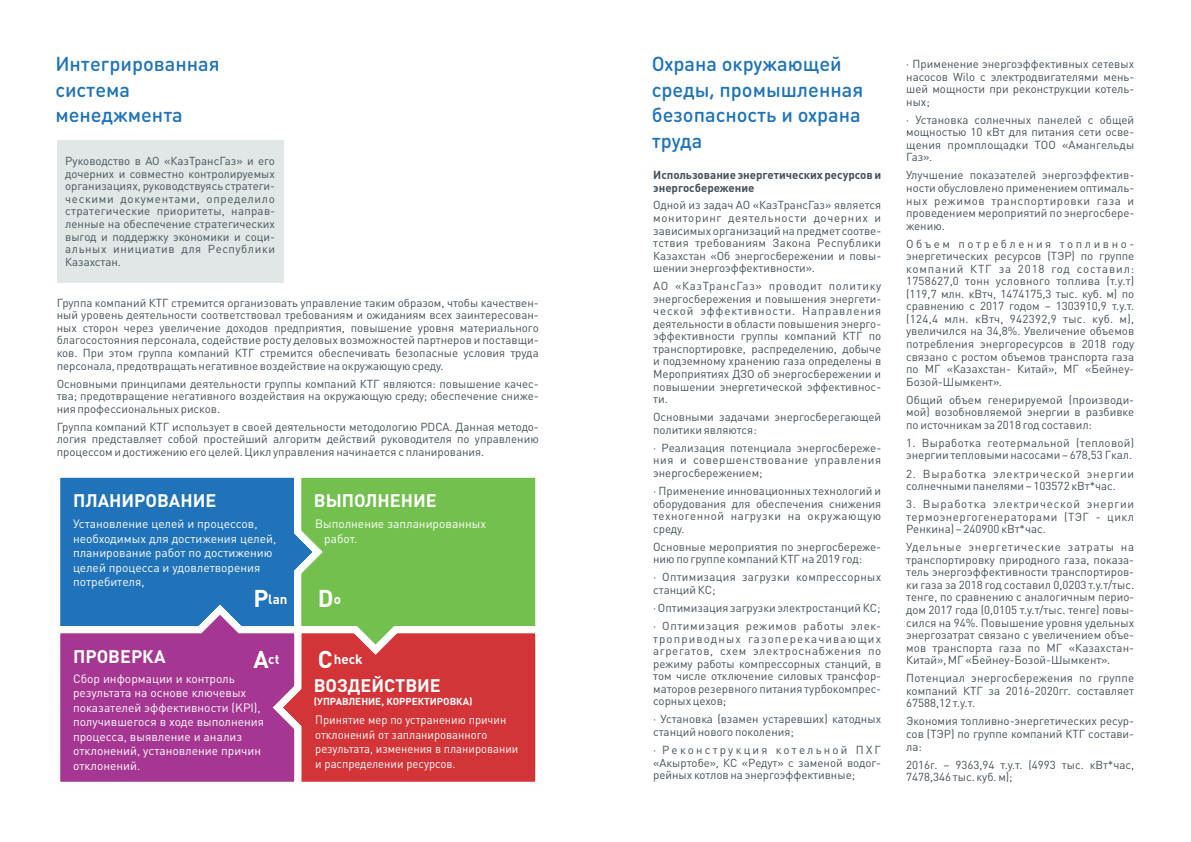
<style>
.page{position:relative;width:1191px;height:842px;background:#fff}
.page>*{position:absolute;margin:0;border:0;box-sizing:border-box;transform-origin:0 0}
.t1{font:700 24px "DIN Pro";color:#fefefe}
.t2{font:500 20px/25.6px "DIN Round Pro";color:#2073b8}
.t3{font:700 18px "DIN Pro";color:#fefefe}
.t4{font:700 13.4px "DIN Pro";color:#fefefe}
.t5{font:12px/14.5px "DIN Pro";color:#fefefe}
.t6{font:12px/14.5px "DIN Pro";color:#fefefe;scale:.94 1}
.t7{font:11.5px/12.5px "DIN Pro";color:#435159;text-align:justify}
.t8{font:11.5px/12.5px "DIN Pro";letter-spacing:.05em;color:#435159}
.t9{font:700 11.5px/12.6px "DIN Pro";color:#435159}
.t10{font:11.5px/12.5px "DIN Pro";letter-spacing:.025em;color:#435159}
.t11{font:700 10px "DIN Pro";color:#fefefe}
</style>
<div class="page">
<div style="left:57px;top:140px;width:226px;height:143px;background:#e1e7e7"></div>
<div style="left:60px;top:477px;width:231px;height:123px;background:#2073b8"></div>
<div style="left:291px;top:477px;width:245px;height:146px;background:#74c04e"></div>
<svg style="left:305px;top:623px;width:231px;height:159px;background:#d14242"></svg>
<svg style="left:60px;top:600px;width:245px;height:182px;background:#9b4d9d"></svg>
<h2 class="t2" style="left:55px;top:53px;width:166px">Интегрированная система менеджмента</h2>
<p class="t7" style="left:65px;top:156px;width:211px">Руководство в АО «КазТрансГаз» и его дочерних и совместно контролируемых организациях, руководствуясь стратеги&shy;ческими документами, определило стратегические приоритеты, направ&shy;ленные на обеспечение стратегических выгод и поддержку экономики и соци&shy;альных инициатив для Республики Казахстан.</p>
<p class="t7" style="left:57px;top:298px;width:483px">Группа компаний КТГ стремится организовать управление таким образом, чтобы качествен&shy;ный уровень деятельности соответствовал требованиям и ожиданиям всех заинтересован&shy;ных сторон через увеличение доходов предприятия, повышение уровня материального благосостояния персонала, содействие росту деловых возможностей партнеров и поставщи&shy;ков. При этом группа компаний КТГ стремится обеспечивать безопасные условия труда персонала, предотвращать негативное воздействие на окружающую среду.</p>
<p class="t7" style="left:57px;top:379px;width:483px">Основными принципами деятельности группы компаний КТГ являются: повышение качес&shy;тва; предотвращение негативного воздействия на окружающую среду; обеспечение сниже&shy;ния профессиональных рисков.</p>
<p class="t7" style="left:57px;top:422px;width:483px">Группа компаний КТГ использует в своей деятельности методологию PDCA. Данная методо&shy;логия представляет собой простейший алгоритм действий руководителя по управлению процессом и достижению его целей. Цикл управления начинается с планирования.</p>
<h3 class="t3" style="left:73px;top:494px;width:145px">ПЛАНИРОВАНИЕ</h3>
<h3 class="t3" style="left:314px;top:494px;width:124px">ВЫПОЛНЕНИЕ</h3>
<p class="t5" style="left:73px;top:518px;width:205px">Установление целей и процессов, необходимых для достижения целей, планирование работ по достижению целей процесса и удовлетворения потребителя,</p>
<p class="t5" style="left:324px;top:518px;width:163px;text-indent:-9px">Выполнение запланированных работ.</p>
<h1 class="t1" style="left:253px;top:590px;width:17px">P</h1>
<h1 class="t1" style="left:318px;top:590px;width:17px">D</h1>
<p class="t4" style="left:268px;top:595px;width:21px">lan</p>
<p class="t4" style="left:334px;top:595px;width:9px">o</p>
<h3 class="t3" style="left:73px;top:650px;width:94px">ПРОВЕРКА</h3>
<h1 class="t1" style="left:253px;top:651px;width:17px">A</h1>
<h1 class="t1" style="left:318px;top:651px;width:16px">C</h1>
<p class="t4" style="left:268px;top:654px;width:13px">ct</p>
<p class="t4" style="left:334px;top:654px;width:30px">heck</p>
<p class="t5" style="left:73px;top:672px;width:193px">Сбор информации и контроль результата на основе ключевых показателей эффективности (KPI), получившегося в ходе выполнения процесса, выявление и анализ отклонений, установление причин отклонений.</p>
<h3 class="t3" style="left:314px;top:679px;width:128px">ВОЗДЕЙСТВИЕ</h3>
<p class="t11" style="left:314px;top:698px;width:160px">(УПРАВЛЕНИЕ, КОРРЕКТИРОВКА)</p>
<p class="t6" style="left:315px;top:714px;width:218px">Принятие мер по устранению причин отклонений от запланированного результата, изменения в планировании и распределении ресурсов.</p>
<h2 class="t2" style="left:652px;top:53px;width:213px">Охрана окружающей среды, промышленная безопасность и охрана труда</h2>
<p class="t7" style="left:906px;top:59px;width:229px">· Применение энергоэффективных сетевых насосов Wilo с электродвигателями мень&shy;шей мощности при реконструкции котель&shy;ных;</p>
<p class="t7" style="left:906px;top:115px;width:229px">· Установка солнечных панелей с общей мощностью 10 кВт для питания сети осве&shy;щения промплощадки ТОО «Амангельды Газ».</p>
<p class="t7" style="left:906px;top:170px;width:229px">Улучшение показателей энергоэффектив&shy;ности обусловлено применением оптималь&shy;ных режимов транспортировки газа и проведением мероприятий по энергосбере&shy;жению.</p>
<p class="t7" style="left:906px;top:239px;width:229px">Объем потребления топливно&shy;энергетических ресурсов (ТЭР) по группе компаний КТГ за 2018 год составил:<br>1758627,0 тонн условного топлива (т.у.т) (119,7 млн. кВтч, 1474175,3 тыс. куб. м) по сравнению с 2017 годом – 1303910,9 т.у.т. (124,4 млн. кВтч, 942392,9 тыс. куб. м), увеличился на 34,8%. Увеличение объемов потребления энергоресурсов в 2018 году связано с ростом объемов транспорта газа по МГ «Казахстан- Китай», МГ «Бейнеу-Бозой-Шымкент».</p>
<p class="t7" style="left:906px;top:395px;width:229px">Общий объем генерируемой (производи&shy;мой) возобновляемой энергии в разбивке по источникам за 2018 год составил:</p>
<p class="t7" style="left:906px;top:438px;width:229px">1. Выработка геотермальной (тепловой) энергии тепловыми насосами – 678,53 Гкал.</p>
<p class="t8" style="left:906px;top:468px;width:229px">2. Выработка электрической энергии солнечными панелями – 103572 кВт*час.</p>
<p class="t7" style="left:906px;top:499px;width:229px">3. Выработка электрической энергии термоэнергогенераторами (ТЭГ - цикл Ренкина) – 240900 кВт*час.</p>
<p class="t7" style="left:906px;top:542px;width:229px">Удельные энергетические затраты на транспортировку природного газа, показа&shy;тель энергоэффективности транспортиров&shy;ки газа за 2018 год составил 0,0203 т.у.т/тыс. тенге, по сравнению с аналогичным перио&shy;дом 2017 года (0,0105 т.у.т/тыс. тенге) повы&shy;сился на 94%. Повышение уровня удельных энергозатрат связано с увеличением объе&shy;мов транспорта газа по МГ «Казахстан-Китай», МГ «Бейнеу-Бозой-Шымкент».</p>
<p class="t7" style="left:906px;top:673px;width:229px">Потенциал энергосбережения по группе компаний КТГ за 2016-2020гг. составляет 67588,12 т.у.т.</p>
<p class="t7" style="left:906px;top:716px;width:229px">Экономия топливно-энергетических ресур&shy;сов (ТЭР) по группе компаний КТГ состави&shy;ла:</p>
<p class="t7" style="left:906px;top:759px;width:229px">2016г. – 9363,94 т.у.т. (4993 тыс. кВт*час,<br>7478,346 тыс. куб. м);</p>
<p class="t9" style="left:653px;top:170px;width:229px">Использование энергетических ресурсов и энергосбережение</p>
<p class="t7" style="left:653px;top:200px;width:229px">Одной из задач АО «КазТрансГаз» является мониторинг деятельности дочерних и зависимых организаций на предмет соотве&shy;тствия требованиям Закона Республики Казахстан «Об энергосбережении и повы&shy;шении энергоэффективности».</p>
<p class="t7" style="left:653px;top:281px;width:230px">АО «КазТрансГаз» проводит политику энергосбережения и повышения энергети&shy;ческой эффективности. Направления деятельности в области повышения энерго&shy;эффективности группы компаний КТГ по транспортировке, распределению, добыче и подземному хранению газа определены в Мероприятиях ДЗО об энергосбережении и повышении энергетической эффективнос&shy;ти.</p>
<p class="t7" style="left:653px;top:412px;width:229px">Основными задачами энергосберегающей политики являются:</p>
<p class="t7" style="left:653px;top:443px;width:229px">· Реализация потенциала энергосбереже&shy;ния и совершенствование управления энергосбережением;</p>
<p class="t7" style="left:653px;top:486px;width:229px">· Применение инновационных технологий и оборудования для обеспечения снижения техногенной нагрузки на окружающую среду.</p>
<p class="t7" style="left:653px;top:542px;width:229px">Основные мероприятия по энергосбереже&shy;нию по группе компаний КТГ на 2019 год:</p>
<p class="t10" style="left:653px;top:572px;width:229px">· Оптимизация загрузки компрессорных станций КС;</p>
<p class="t7" style="left:653px;top:600px;width:229px;line-height:18.1px">· Оптимизация загрузки электростанций КС; · Оптимизация режимов работы элек-</p>
<p class="t7" style="left:653px;top:633px;width:229px">троприводных газоперекачивающих агрегатов, схем электроснабжения по режиму работы компрессорных станций, в том числе отключение силовых трансфор&shy;маторов резервного питания турбокомпрес&shy;сорных цехов;</p>
<p class="t7" style="left:653px;top:714px;width:229px">· Установка (взамен устаревших) катодных станций нового поколения;</p>
<p class="t7" style="left:653px;top:745px;width:229px">· Реконструкция котельной ПХГ «Акыртобе», КС «Редут» с заменой водог&shy;рейных котлов на энергоэффективные;</p>
</div>
